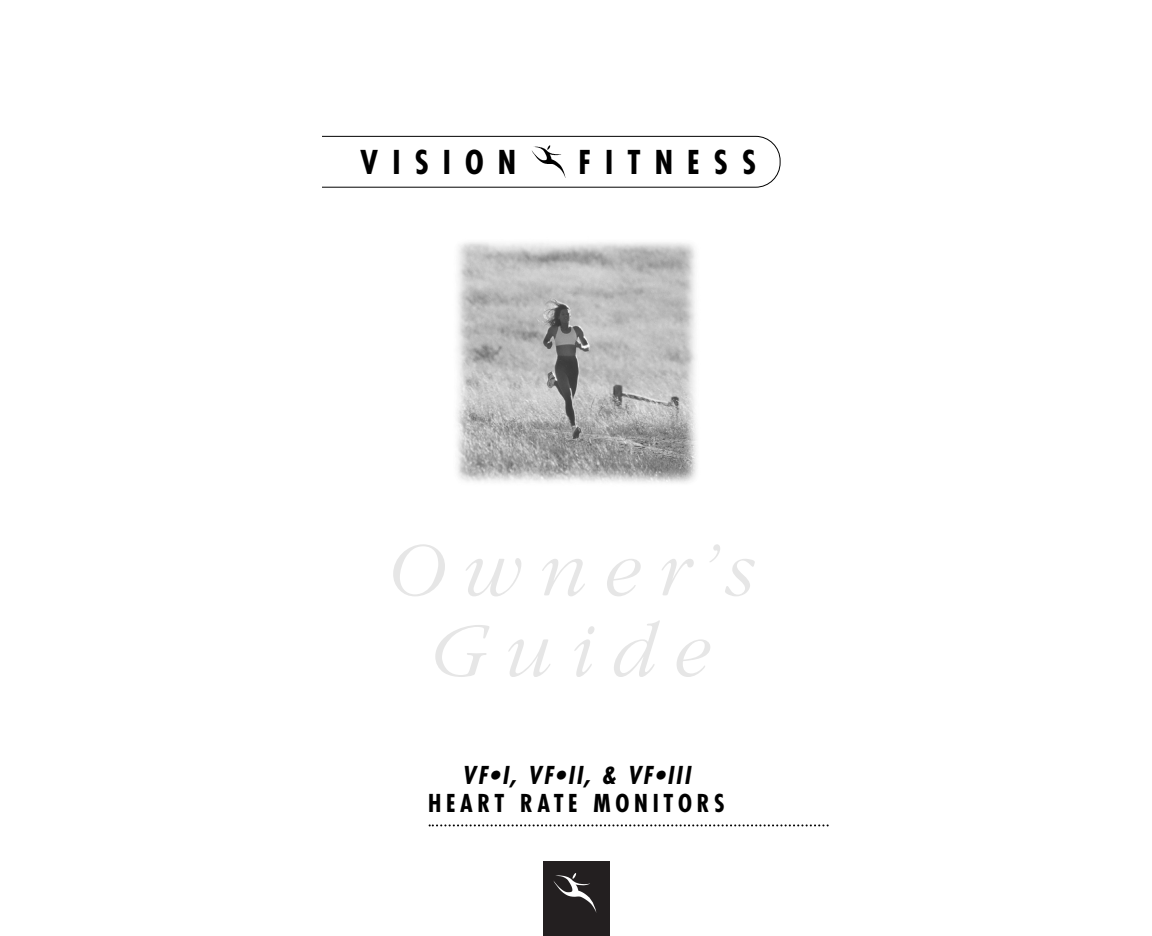
<style>
.page{position:relative;width:1152px;height:936px;background:#fff}
.page>*{position:absolute;margin:0;border:0;box-sizing:border-box;transform-origin:0 0}
.t1{font:italic 300 80px "Garamond";letter-spacing:.22em;color:#e6e6e6}
.t2{font:700 condensed 32px "Futura";letter-spacing:.44em;color:#000}
.t3{font:italic 700 condensed 24px "Futura";letter-spacing:.1em;color:#000}
.t4{font:700 condensed 24px "Futura";letter-spacing:.195em;color:#000}
</style>
<div class="page">
<div style="left:543px;top:862px;width:66px;height:74px;background:#231f20"></div>
<svg style="left:553px;top:873px;width:44px;height:40px"></svg>
<img style="left:456px;top:242px;width:241px;height:241px">
<svg style="left:322px;top:136px;width:459px;height:52px"></svg>
<img style="left:528px;top:143px;width:41px;height:39px">
<svg style="left:429px;top:824px;width:400px;height:2px"></svg>
<h2 class="t2" style="left:360px;top:148px;width:157px">VISION</h2>
<h2 class="t2" style="left:579px;top:148px;width:179px">FITNESS</h2>
<h1 class="t1" style="left:386px;top:540px;width:369px">Owner’s</h1>
<h1 class="t1" style="left:430px;top:620px;width:281px">Guide</h1>
<p class="t3" style="left:462px;top:765px;width:230px">VF•I, VF•II, &amp; VF•III</p>
<p class="t4" style="left:428px;top:793px;width:298px">HEART RATE MONITORS</p>
</div>
